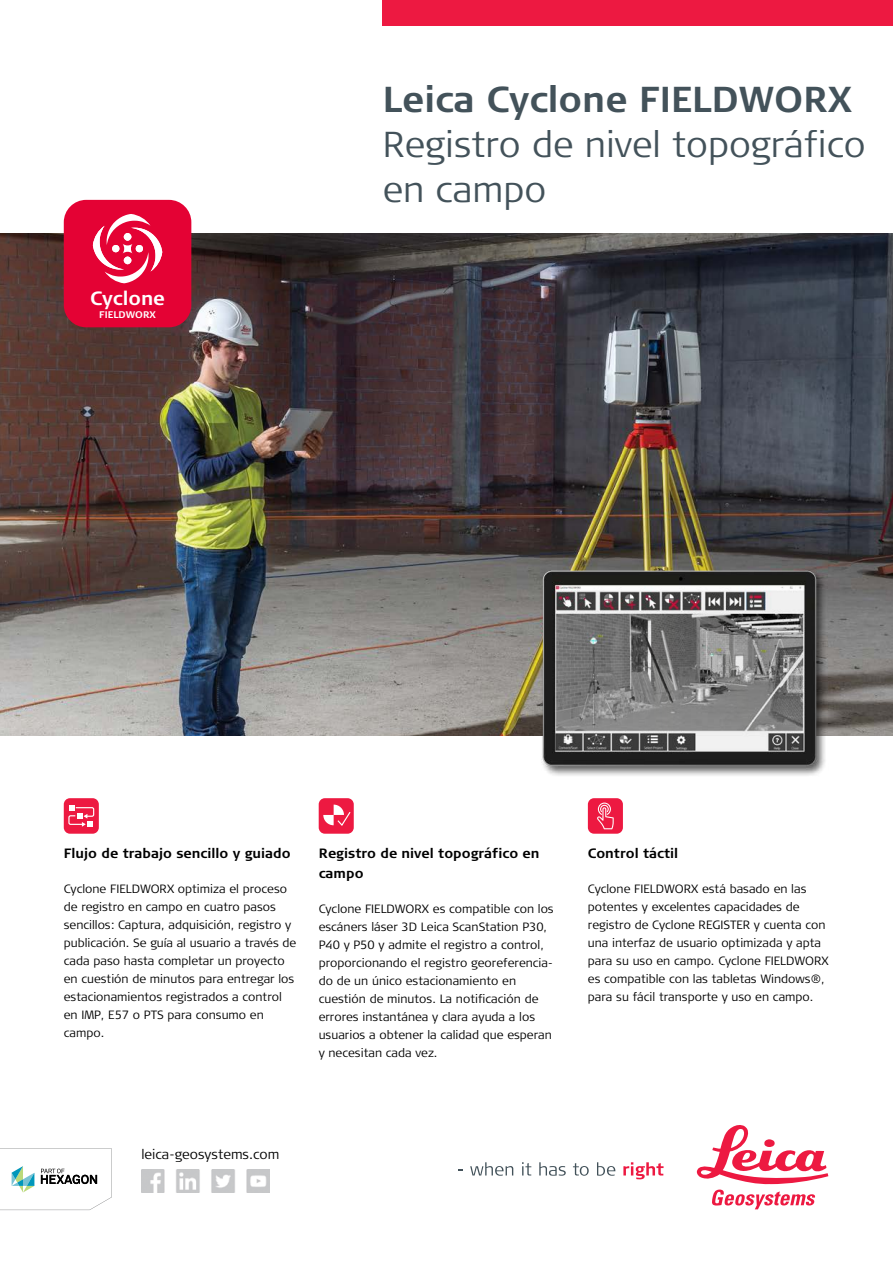
<style>
.page{position:relative;width:893px;height:1263px;background:#fff}
.page>*{position:absolute;margin:0;border:0;box-sizing:border-box;transform-origin:0 0}
.t1{font:300 36px/45px "Signa Column";color:#43525a}
.t2{font:700 36px "Signa Column";color:#43525a}
.t3{font:700 19.2px "Signa Column";color:#fff}
.t4{font:700 13.5px/19.5px "Signa Column";color:#000}
.t5{font:300 13.5px "Signa Column";color:#000}
.t6{font:300 12px/18px "Signa Column";color:#000}
.t7{font:700 9.6px "Signa Column";color:#fff}
</style>
<div class="page">
<img style="left:0;top:234px;width:893px;height:502px">
<div style="left:383px;top:0;width:510px;height:26px;background:#ed1941"></div>
<div style="left:64px;top:200px;width:127px;height:127px;background:#e40234;border-radius:22px"></div>
<svg style="left:93px;top:214px;width:69px;height:69px"></svg>
<svg style="left:470px;top:1162px;width:43px;height:14px"></svg>
<svg style="left:522px;top:1162px;width:9px;height:13px"></svg>
<svg style="left:539px;top:1162px;width:27px;height:14px"></svg>
<svg style="left:573px;top:1163px;width:16px;height:13px"></svg>
<svg style="left:597px;top:1162px;width:18px;height:14px"></svg>
<svg style="left:623px;top:1162px;width:40px;height:17px"></svg>
<svg style="left:697px;top:1125px;width:131px;height:84px"></svg>
<svg style="left:0;top:1148px;width:112px;height:62px"></svg>
<img style="left:142px;top:1170px;width:127px;height:23px">
<svg style="left:319px;top:798px;width:35px;height:36px"></svg>
<svg style="left:64px;top:798px;width:35px;height:36px"></svg>
<svg style="left:588px;top:807px;width:35px;height:27px"></svg>
<img style="left:484px;top:529px;width:392px;height:278px">
<h2 class="t3" style="left:90px;top:286px;width:77px">Cyclone</h2>
<p class="t7" style="left:99px;top:308px;width:58px">FIELDWORX</p>
<h1 class="t2" style="left:383px;top:77px;width:471px">Leica Cyclone FIELDWORX</h1>
<h1 class="t1" style="left:383px;top:123px;width:485px">Registro de nivel topográfico en campo</h1>
<p class="t4" style="left:64px;top:844px;width:228px">Flujo de trabajo sencillo y guiado</p>
<p class="t6" style="left:64px;top:880px;width:234px">Cyclone FIELDWORX optimiza el proceso de registro en campo en cuatro pasos sencillos: Captura, adquisición, registro y publicación. Se guía al usuario a través de cada paso hasta completar un proyecto en cuestión de minutos para entregar los estacionamientos registrados a control en IMP, E57 o PTS para consumo en campo.</p>
<p class="t4" style="left:319px;top:844px;width:222px">Registro de nivel topográfico en campo</p>
<p class="t6" style="left:319px;top:900px;width:237px">Cyclone FIELDWORX es compatible con los escáners láser 3D Leica ScanStation P30, P40 y P50 y admite el registro a control, proporcionando el registro georeferencia&shy;do de un único estacionamiento en cuestión de minutos. La notificación de errores instantánea y clara ayuda a los usuarios a obtener la calidad que esperan y necesitan cada vez.</p>
<p class="t4" style="left:588px;top:844px;width:92px">Control táctil</p>
<p class="t6" style="left:588px;top:880px;width:242px">Cyclone FIELDWORX está basado en las potentes y excelentes capacidades de registro de Cyclone REGISTER y cuenta con una interfaz de usuario optimizada y apta para su uso en campo. Cyclone FIELDWORX es compatible con las tabletas Windows®, para su fácil transporte y uso en campo.</p>
<p class="t5" style="left:141px;top:1146px;width:140px">leica-geosystems.com</p>
</div>
